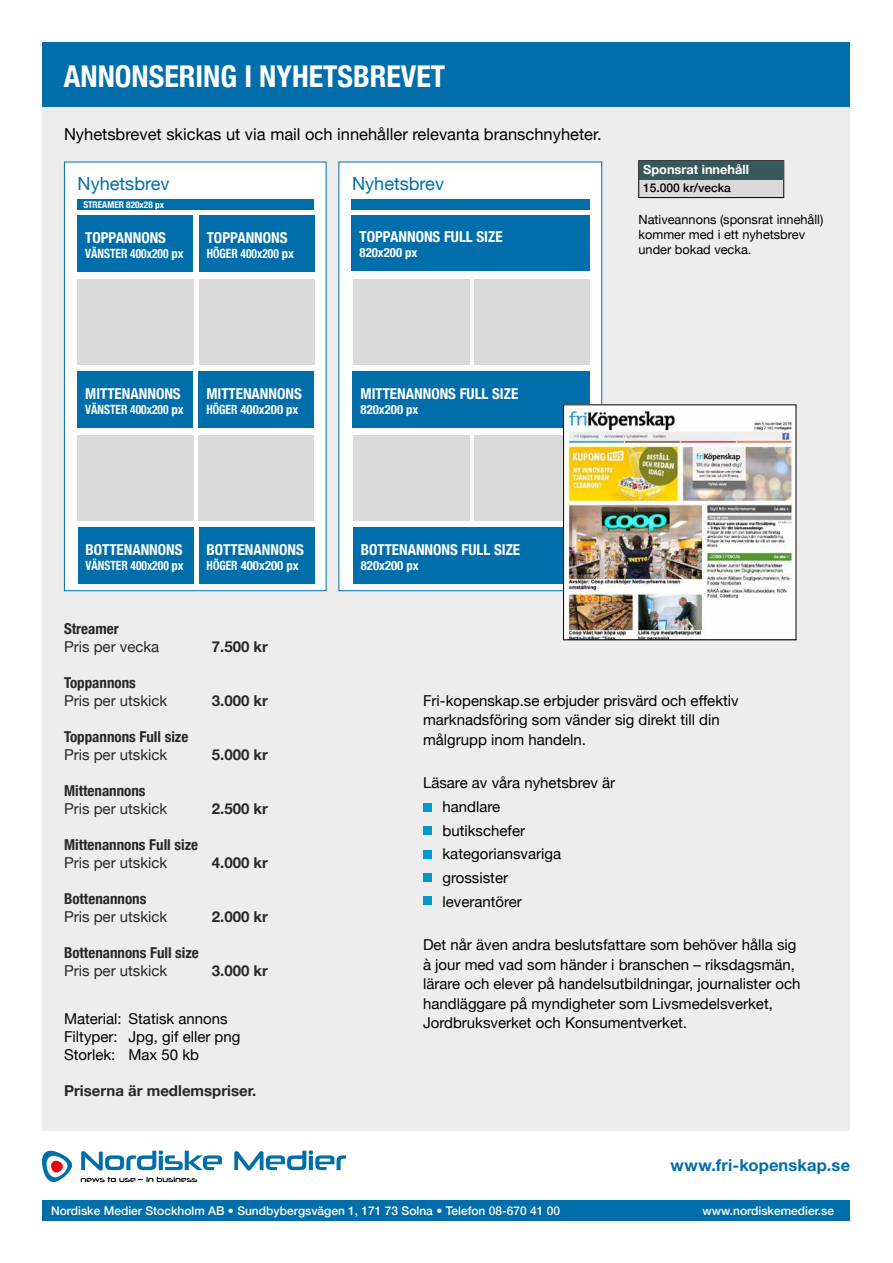
<style>
.page{position:relative;width:893px;height:1263px;background:#fff}
.page>*{position:absolute;margin:0;border:0;box-sizing:border-box;transform-origin:0 0}
.t1{font:700 condensed 30px "Helvetica Neue";color:#fff}
.t2{font:18.15px "Helvetica Neue";color:#006eab}
.t3{font:16.5px "Helvetica Neue";color:#000}
.t4{font:700 16.5px "Helvetica Neue";letter-spacing:.01em;color:#006eab}
.t5{font:15px/19.5px "Helvetica Neue";color:#000}
.t6{font:700 condensed 15px "Helvetica Neue";color:#fff}
.t7{font:700 condensed 15px "Helvetica Neue";color:#282827}
.t8{font:15px "Helvetica Neue";color:#282827}
.t9{font:700 15px "Helvetica Neue";color:#282827}
.t10{font:700 condensed 12.75px "Helvetica Neue";color:#fff;scale:.9 1}
.t11{font:12.75px/15.3px "Helvetica Neue";color:#000}
.t12{font:700 condensed 12.75px "Helvetica Neue";color:#fff}
.t13{font:700 12.75px "Helvetica Neue";color:#fff}
.t14{font:500 12px "Helvetica Neue";color:#fff}
.t15{font:500 12px "Helvetica Neue";color:#000}
.t16{font:700 condensed 9.3px "Helvetica Neue";color:#fff}
</style>
<div class="page">
<div style="left:43px;top:43px;width:807px;height:1088px;background:#ededed"></div>
<div style="left:43px;top:43px;width:807px;height:64px;background:#006eab"></div>
<svg style="left:81px;top:1150px;width:141px;height:20px"></svg>
<svg style="left:234px;top:1150px;width:112px;height:20px"></svg>
<svg style="left:81px;top:1177px;width:116px;height:5px"></svg>
<svg style="left:42px;top:1150px;width:31px;height:33px"></svg>
<div style="left:423px;top:803px;width:9px;height:8px;background:#0099cd"></div>
<div style="left:423px;top:826px;width:9px;height:9px;background:#0099cd"></div>
<div style="left:423px;top:850px;width:9px;height:8px;background:#0099cd"></div>
<div style="left:423px;top:873px;width:9px;height:9px;background:#0099cd"></div>
<div style="left:423px;top:897px;width:9px;height:8px;background:#0099cd"></div>
<div style="left:43px;top:1200px;width:807px;height:20px;background:#006eab"></div>
<div style="left:639px;top:161px;width:145px;height:37px;background:#dadada"></div>
<div style="left:638px;top:161px;width:146px;height:37px;border:1px solid #000"></div>
<div style="left:639px;top:161px;width:144px;height:18px;background:#38595b"></div>
<div style="left:64px;top:162px;width:262px;height:429px;background:#fff;border:1px solid #006eab"></div>
<div style="left:77px;top:215px;width:116px;height:56px;background:#006eab"></div>
<div style="left:199px;top:215px;width:116px;height:56px;background:#006eab"></div>
<div style="left:77px;top:279px;width:117px;height:85px;background:#dadada"></div>
<div style="left:199px;top:279px;width:116px;height:85px;background:#dadada"></div>
<div style="left:77px;top:200px;width:237px;height:10px;background:#006eab"></div>
<div style="left:338px;top:162px;width:264px;height:429px;background:#fff"></div>
<div style="left:352px;top:215px;width:238px;height:56px;background:#006eab"></div>
<div style="left:352px;top:200px;width:238px;height:10px;background:#006eab"></div>
<div style="left:77px;top:371px;width:116px;height:57px;background:#006eab"></div>
<div style="left:353px;top:371px;width:237px;height:57px;background:#006eab"></div>
<div style="left:199px;top:371px;width:115px;height:57px;background:#006eab"></div>
<div style="left:77px;top:435px;width:117px;height:86px;background:#dadada"></div>
<div style="left:353px;top:435px;width:116px;height:86px;background:#dadada"></div>
<div style="left:199px;top:435px;width:115px;height:86px;background:#dadada"></div>
<div style="left:474px;top:435px;width:116px;height:86px;background:#dadada"></div>
<div style="left:78px;top:527px;width:115px;height:57px;background:#006eab"></div>
<div style="left:353px;top:527px;width:237px;height:57px;background:#006eab"></div>
<div style="left:199px;top:527px;width:116px;height:57px;background:#006eab"></div>
<div style="left:353px;top:279px;width:116px;height:85px;background:#dadada"></div>
<div style="left:474px;top:279px;width:116px;height:85px;background:#dadada"></div>
<div style="left:564px;top:405px;width:232px;height:235px;background:#fff"></div>
<img style="left:568px;top:409px;width:226px;height:229px">
<div style="left:563px;top:405px;width:233px;height:235px;border:1px solid #000"></div>
<h1 class="t1" style="left:64px;top:58px;width:383px">ANNONSERING I NYHETSBREVET</h1>
<p class="t3" style="left:64px;top:122px;width:539px">Nyhetsbrevet skickas ut via mail och innehåller relevanta branschnyheter.</p>
<p class="t2" style="left:78px;top:171px;width:94px">Nyhetsbrev</p>
<p class="t16" style="left:83px;top:199px;width:82px">STREAMER 820x28 px</p>
<p class="t6" style="left:85px;top:228px;width:82px">TOPPANNONS</p>
<p class="t10" style="left:85px;top:245px;width:111px">VÄNSTER 400x200 px</p>
<p class="t6" style="left:207px;top:228px;width:82px">TOPPANNONS</p>
<p class="t10" style="left:207px;top:245px;width:98px">HÖGER 400x200 px</p>
<p class="t2" style="left:352px;top:171px;width:94px">Nyhetsbrev</p>
<p class="t6" style="left:360px;top:228px;width:145px">TOPPANNONS FULL SIZE</p>
<p class="t12" style="left:360px;top:245px;width:59px">820x200 px</p>
<p class="t13" style="left:643px;top:160px;width:107px">Sponsrat innehåll</p>
<p class="t15" style="left:643px;top:178px;width:89px">15.000 kr/vecka</p>
<p class="t11" style="left:638px;top:212px;width:186px">Nativeannons (sponsrat innehåll) kommer med i ett nyhetsbrev under bokad vecka.</p>
<p class="t6" style="left:85px;top:385px;width:97px">MITTENANNONS</p>
<p class="t10" style="left:85px;top:402px;width:111px">VÄNSTER 400x200 px</p>
<p class="t6" style="left:206px;top:385px;width:97px">MITTENANNONS</p>
<p class="t10" style="left:206px;top:402px;width:104px">HÖGER 400x200 px</p>
<p class="t6" style="left:85px;top:541px;width:99px">BOTTENANNONS</p>
<p class="t10" style="left:85px;top:558px;width:111px">VÄNSTER 400x200 px</p>
<p class="t6" style="left:207px;top:541px;width:99px">BOTTENANNONS</p>
<p class="t10" style="left:207px;top:558px;width:104px">HÖGER 400x200 px</p>
<p class="t6" style="left:361px;top:385px;width:159px">MITTENANNONS FULL SIZE</p>
<p class="t12" style="left:361px;top:402px;width:59px">820x200 px</p>
<p class="t6" style="left:361px;top:541px;width:161px">BOTTENANNONS FULL SIZE</p>
<p class="t12" style="left:361px;top:558px;width:59px">820x200 px</p>
<p class="t7" style="left:64px;top:619px;width:56px">Streamer</p>
<p class="t8" style="left:64px;top:635px;width:97px">Pris per vecka</p>
<p class="t9" style="left:212px;top:634px;width:58px">7.500 kr</p>
<p class="t7" style="left:64px;top:673px;width:73px">Toppannons</p>
<p class="t8" style="left:64px;top:689px;width:105px">Pris per utskick</p>
<p class="t9" style="left:212px;top:688px;width:58px">3.000 kr</p>
<p class="t7" style="left:64px;top:727px;width:126px">Toppannons Full size</p>
<p class="t8" style="left:64px;top:743px;width:105px">Pris per utskick</p>
<p class="t9" style="left:212px;top:742px;width:58px">5.000 kr</p>
<p class="t7" style="left:64px;top:781px;width:83px">Mittenannons</p>
<p class="t8" style="left:64px;top:797px;width:105px">Pris per utskick</p>
<p class="t9" style="left:212px;top:796px;width:58px">2.500 kr</p>
<p class="t7" style="left:64px;top:835px;width:136px">Mittenannons Full size</p>
<p class="t8" style="left:64px;top:851px;width:105px">Pris per utskick</p>
<p class="t9" style="left:212px;top:850px;width:58px">4.000 kr</p>
<p class="t7" style="left:64px;top:889px;width:84px">Bottenannons</p>
<p class="t8" style="left:64px;top:905px;width:105px">Pris per utskick</p>
<p class="t9" style="left:212px;top:904px;width:58px">2.000 kr</p>
<p class="t7" style="left:64px;top:943px;width:136px">Bottenannons Full size</p>
<p class="t8" style="left:64px;top:959px;width:105px">Pris per utskick</p>
<p class="t9" style="left:212px;top:958px;width:58px">3.000 kr</p>
<p class="t5" style="left:64px;top:1011px;width:178px;line-height:18px">Material: Statisk annons<br>Filtyper: Jpg, gif eller png<br>Storlek: Max 50 kb</p>
<p class="t9" style="left:64px;top:1079px;width:194px">Priserna är medlemspriser.</p>
<p class="t5" style="left:423px;top:691px;width:317px">Fri-kopenskap.se erbjuder prisvärd och effektiv marknadsföring som vänder sig direkt till din målgrupp inom handeln.</p>
<p class="t5" style="left:442px;top:772px;width:174px;line-height:23.7px;text-indent:-20px">Läsare av våra nyhetsbrev är handlare<br>butikschefer kategoriansvariga grossister<br>leverantörer</p>
<p class="t5" style="left:423px;top:936px;width:379px">Det når även andra beslutsfattare som behöver hålla sig à jour med vad som händer i branschen – riksdagsmän, lärare och elever på handelsutbildningar, journalister och handläggare på myndigheter som Livsmedelsverket, Jordbruksverket och Konsumentverket.</p>
<p class="t4" style="left:670px;top:1152px;width:181px">www.fri-kopenskap.se</p>
<p class="t14" style="left:51px;top:1200px;width:511px">Nordiske Medier Stockholm AB • Sundbybergsvägen 1, 171 73 Solna • Telefon 08-670 41 00</p>
<p class="t14" style="left:702px;top:1200px;width:133px">www.nordiskemedier.se</p>
</div>
